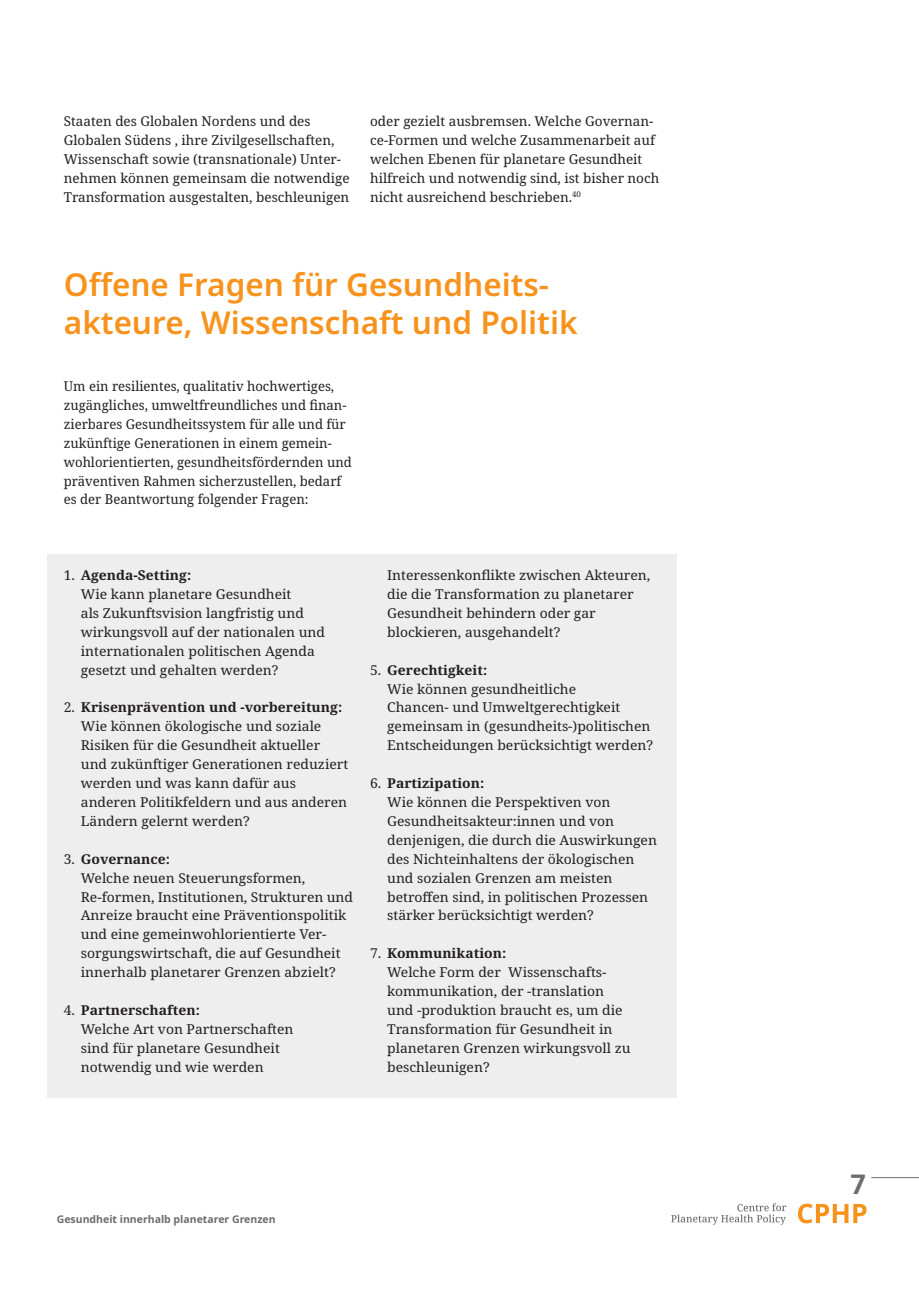
<style>
.page{position:relative;width:919px;height:1289px;background:#fff}
.page>*{position:absolute;margin:0;border:0;box-sizing:border-box;transform-origin:0 0}
.t1{font:600 31.5px/37.8px "Noto Sans";color:#f7931d}
.t2{font:700 27px "Noto Sans";color:#6c6d70}
.t3{font:13.5px/18.9px "Noto Serif";color:#231f20}
.t4{font:700 10.5px "Noto Sans";color:#6c6d70}
.s1{font-weight:700}
</style>
<div class="page">
<svg style="left:798px;top:1203px;width:68px;height:20px"></svg>
<svg style="left:671px;top:1203px;width:115px;height:21px"></svg>
<hr style="left:871px;top:1177px;width:47px;height:1px;background:#6c6d70">
<div style="left:47px;top:554px;width:629px;height:543px;background:#eeeeef"></div>
<p class="t3" style="left:64px;top:112px;width:287px">Staaten des Globalen Nordens und des Globalen Südens , ihre Zivilgesellschaften, Wissenschaft sowie (transnationale) Unter&shy;nehmen können gemeinsam die notwendige Transformation ausgestalten, beschleunigen</p>
<p class="t3" style="left:370px;top:112px;width:290px">oder gezielt ausbremsen. Welche Governan&shy;ce-Formen und welche Zusammenarbeit auf welchen Ebenen für planetare Gesundheit hilfreich und notwendig sind, ist bisher noch nicht ausreichend beschrieben.<sup>40</sup></p>
<h1 class="t1" style="left:64px;top:267px;width:515px">Offene Fragen für Gesundheits&shy;akteure, Wissenschaft und Politik</h1>
<p class="t3" style="left:64px;top:377px;width:289px">Um ein resilientes, qualitativ hochwertiges, zugängliches, umweltfreundliches und finan&shy;zierbares Gesundheitssystem für alle und für zukünftige Generationen in einem gemein&shy;wohlorientierten, gesundheitsfördernden und präventiven Rahmen sicherzustellen, bedarf es der Beantwortung folgender Fragen:</p>
<p class="t3" style="left:81px;top:566px;width:246px;text-indent:-17px">1. <span class="s1">Agenda-Setting:<br></span>Wie kann planetare Gesundheit<br>als Zukunftsvision langfristig und wirkungsvoll auf der nationalen und internationalen politischen Agenda gesetzt und gehalten werden?</p>
<p class="t3" style="left:81px;top:698px;width:269px;text-indent:-17px">2. <span class="s1">Krisenprävention und -vorbereitung:<br></span>Wie können ökologische und soziale Risiken für die Gesundheit aktueller und zukünftiger Generationen reduziert werden und was kann dafür aus anderen Politikfeldern und aus anderen Ländern gelernt werden?</p>
<p class="t3" style="left:81px;top:849px;width:274px;text-indent:-17px">3. <span class="s1">Governance:<br></span>Welche neuen Steuerungsformen, Re-formen, Institutionen, Strukturen und Anreize braucht eine Präventionspolitik und eine gemeinwohlorientierte Ver&shy;sorgungswirtschaft, die auf Gesundheit innerhalb planetarer Grenzen abzielt?</p>
<p class="t3" style="left:81px;top:1001px;width:214px;text-indent:-17px">4. <span class="s1">Partnerschaften:<br></span>Welche Art von Partnerschaften sind für planetare Gesundheit notwendig und wie werden</p>
<p class="t3" style="left:387px;top:566px;width:264px">Interessenkonflikte zwischen Akteuren, die die Transformation zu planetarer Gesundheit behindern oder gar blockieren, ausgehandelt?</p>
<p class="t3" style="left:387px;top:660px;width:267px;text-indent:-17px">5. <span class="s1">Gerechtigkeit:<br></span>Wie können gesundheitliche<br>Chancen- und Umweltgerechtigkeit gemeinsam in (gesundheits-)politischen Entscheidungen berücksichtigt werden?</p>
<p class="t3" style="left:387px;top:774px;width:271px;text-indent:-17px">6. <span class="s1">Partizipation:<br></span>Wie können die Perspektiven von Gesundheitsakteur:innen und von denjenigen, die durch die Auswirkungen des Nichteinhaltens der ökologischen und sozialen Grenzen am meisten betroffen sind, in politischen Prozessen stärker berücksichtigt werden?</p>
<p class="t3" style="left:387px;top:944px;width:245px;text-indent:-17px">7. <span class="s1">Kommunikation:<br></span>Welche Form der Wissenschafts&shy;kommunikation, der -translation und -produktion braucht es, um die<br>Transformation für Gesundheit in planetaren Grenzen wirkungsvoll zu beschleunigen?</p>
<p class="t4" style="left:57px;top:1211px;width:220px">Gesundheit innerhalb planetarer Grenzen</p>
<h2 class="t2" style="left:850px;top:1165px;width:17px">7</h2>
</div>
